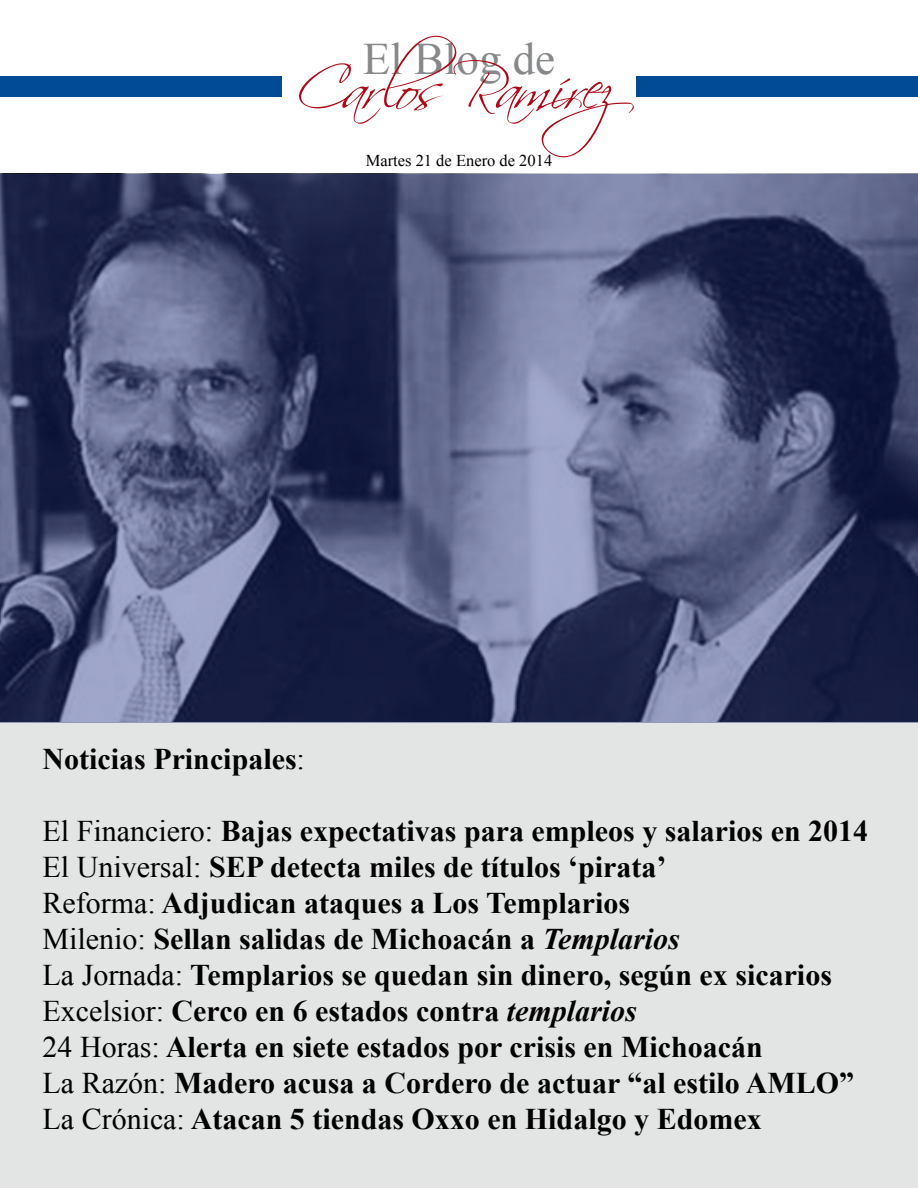
<style>
.page{position:relative;width:918px;height:1188px;background:#fff}
.page>*{position:absolute;margin:0;border:0;box-sizing:border-box;transform-origin:0 0}
.t1{font:45px "Times New Roman";color:#87888a}
.t2{font:700 30px/36px "Times New Roman";color:#000}
.t3{font:16.5px "Times New Roman";color:#000}
.s1{font-weight:400}
.s2{font-style:italic}
</style>
<div class="page">
<div style="left:0;top:723px;width:918px;height:465px;background:#e3e4e4"></div>
<svg style="left:299px;top:35px;width:335px;height:123px"></svg>
<div style="left:0;top:77px;width:281px;height:20px;background:#004b93"></div>
<div style="left:637px;top:77px;width:281px;height:20px;background:#004b93"></div>
<svg style="left:0;top:174px;width:918px;height:549px"></svg>
<h1 class="t1" style="left:363px;top:28px;width:194px">El Blog de</h1>
<p class="t3" style="left:366px;top:149px;width:188px">Martes 21 de Enero de 2014</p>
<p class="t2" style="left:43px;top:740px;width:264px">Noticias Principales<span class="s1">:</span></p>
<p class="t2" style="left:43px;top:812px;width:827px"><span class="s1">El Financiero:</span> Bajas expectativas para empleos y salarios en 2014<br><span class="s1">El Universal:</span> SEP detecta miles de títulos ‘pirata’<br><span class="s1">Reforma:</span> Adjudican ataques a Los Templarios<br><span class="s1">Milenio:</span> Sellan salidas de Michoacán a <span class="s2">Templarios<br></span><span class="s1">La Jornada:</span> Templarios se quedan sin dinero, según ex sicarios <span class="s1">Excelsior:</span> Cerco en 6 estados contra <span class="s2">templarios<br></span><span class="s1">24 Horas:</span> Alerta en siete estados por crisis en Michoacán<br><span class="s1">La Razón:</span> Madero acusa a Cordero de actuar “al estilo AMLO” <span class="s1">La Crónica:</span> Atacan 5 tiendas Oxxo en Hidalgo y Edomex</p>
</div>
